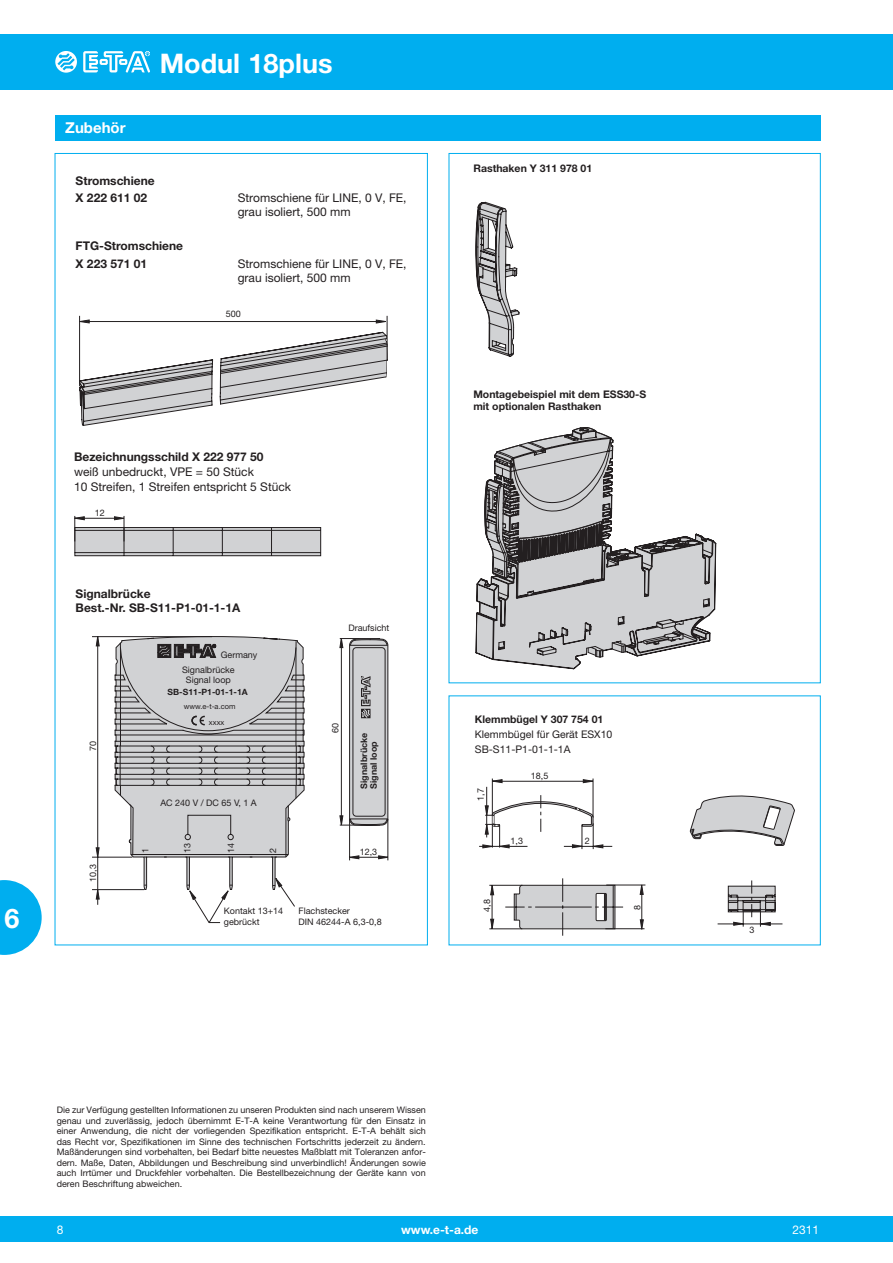
<style>
.page{position:relative;width:893px;height:1263px;background:#fff}
.page>*{position:absolute;margin:0;border:0;box-sizing:border-box;transform-origin:0 0}
.t1{font:700 27px "Helvetica Neue LT";color:#fff}
.t2{font:700 15px "Helvetica Neue LT";color:#fff}
.t3{font:12px/14.4px "Helvetica Neue LT";color:#231f20}
.t4{font:700 12px/17.4px "Helvetica Neue LT";color:#231f20}
.t5{font:700 12px "Helvetica Neue LT";color:#fff}
.t6{font:12px "Helvetica Neue LT";color:#fff}
.t7{font:700 10.5px/12.6px "Helvetica Neue LT";color:#231f20}
.t8{font:10.5px/15px "Helvetica Neue LT";color:#231f20}
.t9{font:9px/10.5px "Helvetica Neue LT";color:#231f20}
.t10{font:700 9px/9.6px "Helvetica Neue LT";color:#231f20}
.t11{font:700 8.7px "Helvetica Neue LT";color:#231f20}
.t12{font:7.5px "Helvetica Neue LT";color:#231f20}
</style>
<div class="page">
<div style="left:0;top:1216px;width:893px;height:26px;background:#00aeef"></div>
<div style="left:0;top:34px;width:893px;height:55px;background:#00aeef"></div>
<svg style="left:55px;top:51px;width:22px;height:22px"></svg>
<svg style="left:83px;top:51px;width:67px;height:21px"></svg>
<svg style="left:0;top:880px;width:42px;height:75px"></svg>
<div style="left:55px;top:115px;width:766px;height:25px;background:#00aeef"></div>
<hr style="left:97px;top:637px;width:1px;height:268px;background:#231f20">
<hr style="left:92px;top:636px;width:120px;height:1px;background:#231f20">
<hr style="left:92px;top:857px;width:40px;height:1px;background:#231f20">
<svg style="left:96px;top:847px;width:3px;height:10px"></svg>
<svg style="left:96px;top:636px;width:4px;height:10px"></svg>
<svg style="left:340px;top:639px;width:3px;height:9px"></svg>
<svg style="left:340px;top:815px;width:3px;height:10px"></svg>
<hr style="left:92px;top:889px;width:52px;height:1px;background:#231f20">
<hr style="left:340px;top:638px;width:40px;height:1px;background:#231f20">
<hr style="left:340px;top:825px;width:40px;height:1px;background:#231f20">
<hr style="left:341px;top:639px;width:1px;height:186px;background:#231f20">
<svg style="left:96px;top:889px;width:4px;height:10px"></svg>
<svg style="left:143px;top:858px;width:133px;height:28px"></svg>
<svg style="left:189px;top:890px;width:40px;height:33px"></svg>
<svg style="left:275px;top:878px;width:20px;height:29px"></svg>
<svg style="left:349px;top:638px;width:39px;height:223px"></svg>
<div style="left:353px;top:647px;width:32px;height:169px;border:1px solid #231f20;border-radius:3px"></div>
<svg style="left:114px;top:637px;width:190px;height:221px;background:#c1c1c3"></svg>
<svg style="left:79px;top:332px;width:308px;height:94px"></svg>
<hr style="left:80px;top:321px;width:306px;height:1px;background:#231f20">
<hr style="left:387px;top:316px;width:1px;height:45px;background:#231f20">
<hr style="left:79px;top:316px;width:1px;height:70px;background:#231f20">
<svg style="left:80px;top:320px;width:10px;height:3px"></svg>
<svg style="left:376px;top:320px;width:9px;height:3px"></svg>
<svg style="left:74px;top:516px;width:247px;height:40px"></svg>
<svg style="left:475px;top:202px;width:45px;height:155px"></svg>
<svg style="left:475px;top:427px;width:241px;height:242px"></svg>
<hr style="left:593px;top:778px;width:1px;height:39px;background:#231f20">
<hr style="left:492px;top:781px;width:101px;height:1px;background:#231f20">
<hr style="left:492px;top:778px;width:1px;height:37px;background:#231f20">
<hr style="left:479px;top:846px;width:48px;height:1px;background:#231f20">
<svg style="left:583px;top:779px;width:10px;height:4px"></svg>
<svg style="left:492px;top:779px;width:10px;height:4px"></svg>
<hr style="left:486px;top:787px;width:1px;height:50px;background:#231f20">
<svg style="left:482px;top:792px;width:313px;height:144px"></svg>
<h2 class="t2" style="left:65px;top:119px;width:62px">Zubehör</h2>
<h1 class="t1" style="left:160px;top:46px;width:174px">Modul 18plus</h1>
<h3 class="t4" style="left:76px;top:171px;width:81px">Stromschiene<br>X 222 611 02</h3>
<h3 class="t4" style="left:76px;top:237px;width:109px">FTG-Stromschiene<br>X 223 571 01</h3>
<h3 class="t3" style="left:238px;top:190px;width:170px">Stromschiene für LINE, 0 V, FE, grau isoliert, 500 mm</h3>
<h3 class="t3" style="left:238px;top:256px;width:170px">Stromschiene für LINE, 0 V, FE, grau isoliert, 500 mm</h3>
<p class="t9" style="left:226px;top:309px;width:17px">500</p>
<h1 class="t1" style="left:4px;top:902px;width:17px">6</h1>
<h3 class="t4" style="left:74px;top:448px;width:191px">Bezeichnungsschild X 222 977 50</h3>
<h3 class="t3" style="left:74px;top:464px;width:219px;line-height:15px">weiß unbedruckt, VPE = 50 Stück<br>10 Streifen, 1 Streifen entspricht 5 Stück</h3>
<p class="t9" style="left:95px;top:507px;width:12px">12</p>
<h3 class="t4" style="left:76px;top:586px;width:166px;line-height:14.4px">Signalbrücke<br>Best.-Nr. SB-S11-P1-01-1-1A</h3>
<p class="t9" style="left:221px;top:649px;width:38px">Germany</p>
<p class="t9" style="left:182px;top:664px;width:54px;text-align:center">Signalbrücke<br>Signal loop</p>
<p class="t11" style="left:168px;top:687px;width:82px">SB-S11-P1-01-1-1A</p>
<p class="t12" style="left:184px;top:701px;width:53px">www.e-t-a.com</p>
<p class="t9" style="left:88px;top:751px;width:12px;rotate:-90deg">70</p>
<p class="t9" style="left:88px;top:882px;width:19px;rotate:-90deg">10,3</p>
<p class="t12" style="left:209px;top:718px;width:17px">xxxx</p>
<p class="t9" style="left:160px;top:797px;width:98px">AC 240 V / DC 65 V, 1 A</p>
<p class="t9" style="left:140px;top:852px;width:7px;rotate:-90deg">1</p>
<p class="t9" style="left:182px;top:852px;width:12px;rotate:-90deg">13</p>
<p class="t9" style="left:226px;top:852px;width:12px;rotate:-90deg">14</p>
<p class="t9" style="left:268px;top:852px;width:7px;rotate:-90deg">2</p>
<p class="t9" style="left:224px;top:905px;width:61px">Kontakt 13+14 gebrückt</p>
<p class="t9" style="left:348px;top:622px;width:43px">Draufsicht</p>
<p class="t9" style="left:330px;top:733px;width:12px;rotate:-90deg">60</p>
<p class="t10" style="left:359px;top:789px;width:58px;rotate:-90deg">Signalbrücke<br>Signal loop</p>
<p class="t9" style="left:360px;top:846px;width:19px">12,3</p>
<p class="t9" style="left:299px;top:905px;width:85px">Flachstecker<br>DIN 46244-A 6,3-0,8</p>
<p class="t7" style="left:473px;top:162px;width:120px">Rasthaken Y 311 978 01</p>
<p class="t7" style="left:473px;top:387px;width:174px">Montagebeispiel mit dem ESS30-S mit optionalen Rasthaken</p>
<p class="t7" style="left:475px;top:712px;width:130px">Klemmbügel Y 307 754 01</p>
<p class="t8" style="left:475px;top:726px;width:139px">Klemmbügel für Gerät ESX10<br>SB-S11-P1-01-1-1A</p>
<p class="t9" style="left:475px;top:801px;width:14px;rotate:-90deg">1,7</p>
<p class="t9" style="left:531px;top:770px;width:19px">18,5</p>
<p class="t9" style="left:511px;top:835px;width:14px">1,3</p>
<p class="t9" style="left:585px;top:835px;width:7px">2</p>
<p class="t9" style="left:482px;top:912px;width:14px;rotate:-90deg">4,8</p>
<p class="t9" style="left:632px;top:910px;width:7px;rotate:-90deg">8</p>
<p class="t9" style="left:749px;top:924px;width:7px">3</p>
<p class="t9" style="left:57px;top:1105px;width:371px;text-align:justify">Die zur Verfügung gestellten Informationen zu unseren Produkten sind nach unserem Wissen genau und zuverlässig, jedoch übernimmt E-T-A keine Verantwortung für den Einsatz in einer Anwendung, die nicht der vorliegenden Spezifikation entspricht. E-T-A behält sich das Recht vor, Spezifikationen im Sinne des technischen Fortschritts jederzeit zu ändern.<br>Maßänderungen sind vorbehalten, bei Bedarf bitte neuestes Maßblatt mit Toleranzen anfor&shy;dern. Maße, Daten, Abbildungen und Beschreibung sind unverbindlich! Änderungen sowie auch Irrtümer und Druckfehler vorbehalten. Die Bestellbezeichnung der Geräte kann von deren Beschriftung abweichen.</p>
<h3 class="t5" style="left:401px;top:1222px;width:79px">www.e-t-a.de</h3>
<h3 class="t6" style="left:57px;top:1222px;width:8px">8</h3>
<h3 class="t6" style="left:792px;top:1222px;width:28px">2311</h3>
</div>
